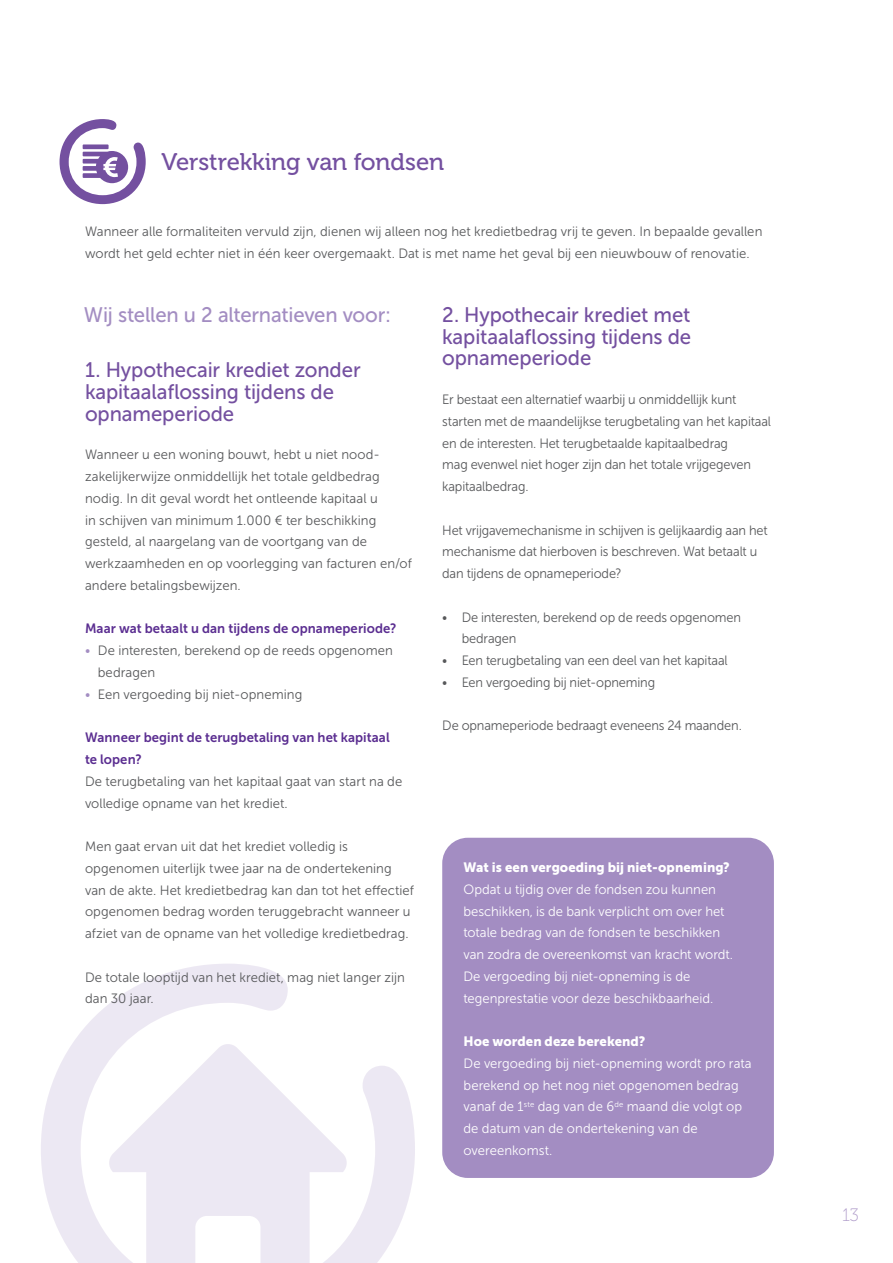
<style>
.page{position:relative;width:893px;height:1263px;background:#fff}
.page>*{position:absolute;margin:0;border:0;box-sizing:border-box;transform-origin:0 0}
.t1{font:24px "Museo 500";letter-spacing:-.005em;color:#7450a0}
.t2{font:21px/21.8px "Museo Sans 500";letter-spacing:-.005em;color:#7450a0}
.t3{font:21px "Museo Sans 500";letter-spacing:-.01em;color:#a38dc2}
.t4{font:18px "Museo 100";color:#b19ecb}
.t5{font:13.5px/21.8px "Museo Sans 300";color:#57585a}
.t6{font:13.5px/21.8px "Museo Sans 300";color:#57585a;scale:.95 1}
.t7{font:13.5px/21.8px "Museo Sans 300";color:#fff}
.t8{font:13.5px/21.8px "Museo Sans 700";letter-spacing:.005em;color:#5b2e91}
.t9{font:13.5px "Museo Sans 900";letter-spacing:.005em;color:#fff}
.s1{color:#a38dc2}
</style>
<div class="page">
<svg style="left:41px;top:964px;width:374px;height:299px"></svg>
<div style="left:442px;top:838px;width:332px;height:340px;background:#a38dc2;border-radius:26px"></div>
<svg style="left:60px;top:119px;width:86px;height:85px"></svg>
<h1 class="t1" style="left:162px;top:149px;width:284px">Verstrekking van fondsen</h1>
<p class="t5" style="left:85px;top:220px;width:679px;line-height:22.5px">Wanneer alle formaliteiten vervuld zijn, dienen wij alleen nog het kredietbedrag vrij te geven. In bepaalde gevallen wordt het geld echter niet in één keer overgemaakt. Dat is met name het geval bij een nieuwbouw of renovatie.</p>
<h2 class="t3" style="left:84px;top:303px;width:309px">Wij stellen u 2 alternatieven voor:</h2>
<h2 class="t2" style="left:442px;top:304px;width:250px;text-align:justify">2. Hypothecair krediet met kapitaalaflossing tijdens de opnameperiode</h2>
<p class="t6" style="left:442px;top:389px;width:348px">Er bestaat een alternatief waarbij u onmiddellijk kunt starten met de maandelijkse terugbetaling van het kapitaal en de interesten. Het terugbetaalde kapitaalbedrag<br>mag evenwel niet hoger zijn dan het totale vrijgegeven kapitaalbedrag.</p>
<p class="t6" style="left:442px;top:519px;width:344px">Het vrijgavemechanisme in schijven is gelijkaardig aan het mechanisme dat hierboven is beschreven. Wat betaalt u dan tijdens de opnameperiode?</p>
<p class="t6" style="left:462px;top:606px;width:296px;text-indent:-19px">• De interesten, berekend op de reeds opgenomen bedragen</p>
<p class="t6" style="left:442px;top:650px;width:302px">• Een terugbetaling van een deel van het kapitaal</p>
<p class="t6" style="left:442px;top:671px;width:226px">• Een vergoeding bij niet-opneming</p>
<p class="t6" style="left:442px;top:715px;width:317px">De opnameperiode bedraagt eveneens 24 maanden.</p>
<h2 class="t2" style="left:85px;top:359px;width:277px">1. Hypothecair krediet zonder kapitaalaflossing tijdens de opnameperiode</h2>
<p class="t5" style="left:85px;top:444px;width:328px">Wanneer u een woning bouwt, hebt u niet nood&shy;zakelijkerwijze onmiddellijk het totale geldbedrag nodig. In dit geval wordt het ontleende kapitaal u<br>in schijven van minimum 1.000 € ter beschikking gesteld, al naargelang van de voortgang van de werkzaamheden en op voorlegging van facturen en/of andere betalingsbewijzen.</p>
<p class="t8" style="left:85px;top:618px;width:313px">Maar wat betaalt u dan tijdens de opnameperiode?</p>
<p class="t5" style="left:98px;top:640px;width:297px;text-indent:-13px"><span class="s1">•</span> De interesten, berekend op de reeds opgenomen bedragen</p>
<p class="t5" style="left:85px;top:683px;width:219px"><span class="s1">•</span> Een vergoeding bij niet-opneming</p>
<p class="t8" style="left:85px;top:727px;width:306px">Wanneer begint de terugbetaling van het kapitaal te lopen?</p>
<p class="t5" style="left:85px;top:770px;width:319px">De terugbetaling van het kapitaal gaat van start na de volledige opname van het krediet.</p>
<p class="t5" style="left:85px;top:836px;width:330px">Men gaat ervan uit dat het krediet volledig is opgenomen uiterlijk twee jaar na de ondertekening van de akte. Het kredietbedrag kan dan tot het effectief opgenomen bedrag worden teruggebracht wanneer u afziet van de opname van het volledige kredietbedrag.</p>
<p class="t5" style="left:85px;top:966px;width:321px">De totale looptijd van het krediet, mag niet langer zijn dan 30 jaar.</p>
<p class="t9" style="left:463px;top:860px;width:268px">Wat is een vergoeding bij niet-opneming?</p>
<p class="t7" style="left:463px;top:878px;width:271px">Opdat u tijdig over de fondsen zou kunnen beschikken, is de bank verplicht om over het totale bedrag van de fondsen te beschikken van zodra de overeenkomst van kracht wordt.<br>De vergoeding bij niet-opneming is de tegenprestatie voor deze beschikbaarheid.</p>
<p class="t9" style="left:463px;top:1034px;width:183px">Hoe worden deze berekend?</p>
<p class="t7" style="left:463px;top:1052px;width:290px">De vergoeding bij niet-opneming wordt pro rata berekend op het nog niet opgenomen bedrag vanaf de 1<sup>ste</sup> dag van de 6<sup>de</sup> maand die volgt op de datum van de ondertekening van de overeenkomst.</p>
<h3 class="t4" style="left:842px;top:1205px;width:18px">13</h3>
</div>
